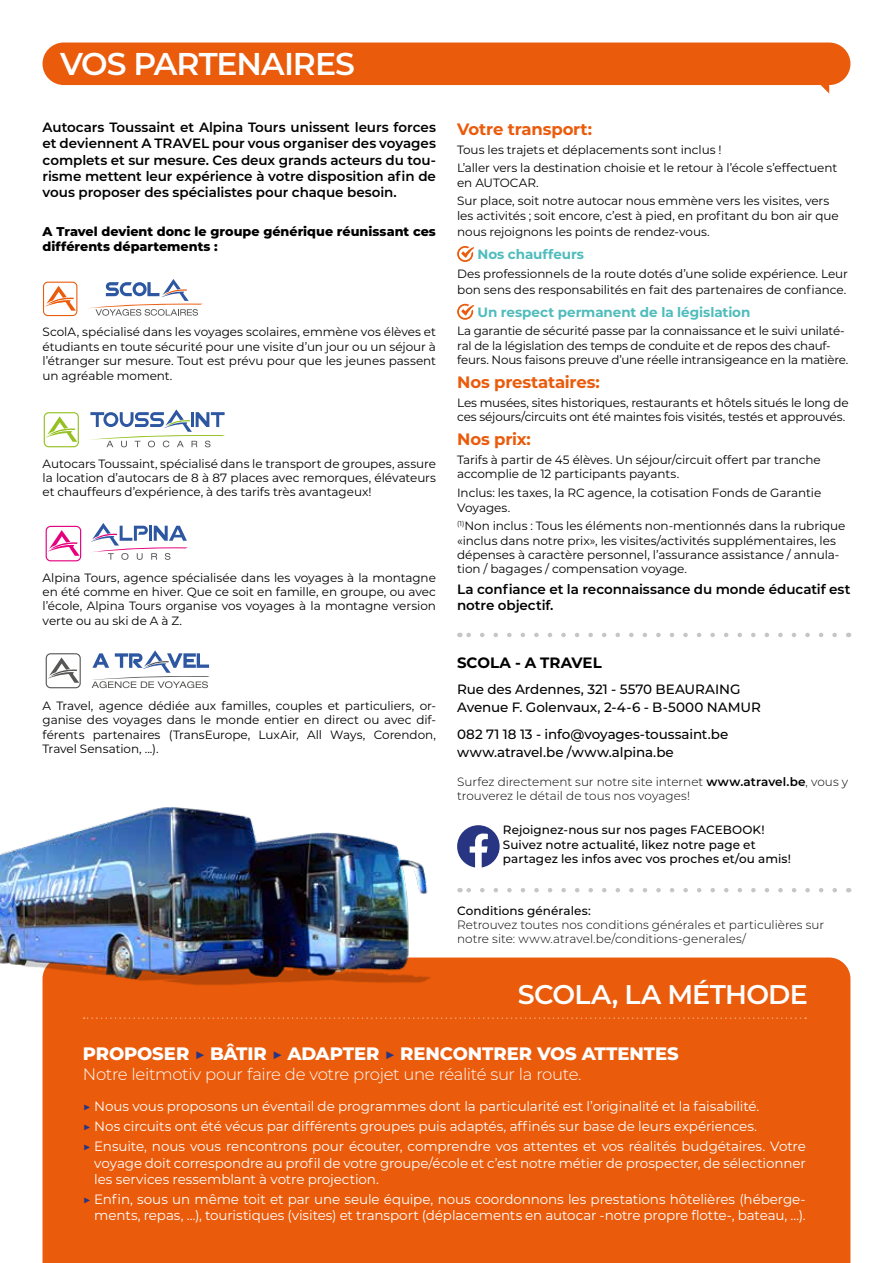
<style>
.page{position:relative;width:893px;height:1263px;background:#fff}
.page>*{position:absolute;margin:0;border:0;box-sizing:border-box;transform-origin:0 0}
.t1{font:600 31.5px "Montserrat";letter-spacing:-.03em;color:#fff}
.t2{font:600 27px "Montserrat";letter-spacing:-.03em;color:#fff}
.t3{font:800 18px "Montserrat";letter-spacing:-.005em;color:#fff}
.t4{font:300 16.5px "Montserrat";letter-spacing:-.025em;color:#fff}
.t5{font:700 16.5px "Montserrat";letter-spacing:-.015em;color:#ea5b0b}
.t6{font:700 15px "Montserrat";color:#000}
.t7{font:13.5px/20.4px "Montserrat";letter-spacing:-.01em;color:#fff}
.t8{font:600 13.5px/16.2px "Montserrat";letter-spacing:-.005em;color:#000}
.t9{font:500 13.5px/18px "Montserrat";letter-spacing:-.005em;color:#000}
.t10{font:700 13.5px "Montserrat";letter-spacing:-.005em;color:#50bcbc}
.t11{font:800 12.75px/15.3px "Montserrat";color:#000}
.t12{font:12px/14.4px "Montserrat";letter-spacing:-.005em;color:#000}
.t13{font:300 12px/14.4px "Montserrat";letter-spacing:.005em;color:#000}
.t14{font:500 12px/14.4px "Montserrat";letter-spacing:.005em;color:#000}
.s1{font-weight:600}
.s2{color:#283583}
</style>
<div class="page">
<div style="left:43px;top:957px;width:807px;height:306px;background:#ea5b0b"></div>
<div style="left:43px;top:43px;width:807px;height:42px;background:#ea5b0b;border-radius:21px"></div>
<svg style="left:821px;top:85px;width:8px;height:9px"></svg>
<img style="left:0;top:807px;width:436px;height:197px">
<svg style="left:457px;top:246px;width:17px;height:16px"></svg>
<svg style="left:457px;top:304px;width:17px;height:16px"></svg>
<svg style="left:466px;top:633px;width:369px;height:4px"></svg>
<div style="left:43px;top:282px;width:34px;height:34px;border:1px solid #ea5b0b;border-radius:4px"></div>
<svg style="left:45px;top:286px;width:31px;height:25px"></svg>
<svg style="left:87px;top:279px;width:116px;height:37px"></svg>
<div style="left:44px;top:412px;width:35px;height:35px;border:1px solid #95c122;border-radius:4px"></div>
<svg style="left:46px;top:416px;width:31px;height:26px"></svg>
<svg style="left:90px;top:409px;width:135px;height:38px"></svg>
<div style="left:46px;top:526px;width:35px;height:35px;border:1px solid #e6007d;border-radius:4px"></div>
<svg style="left:48px;top:530px;width:32px;height:26px"></svg>
<svg style="left:91px;top:523px;width:97px;height:37px"></svg>
<svg style="left:48px;top:657px;width:31px;height:26px"></svg>
<div style="left:46px;top:653px;width:35px;height:35px;border:1px solid #575756;border-radius:4px"></div>
<svg style="left:91px;top:650px;width:119px;height:38px"></svg>
<svg style="left:457px;top:825px;width:43px;height:42px"></svg>
<svg style="left:466px;top:888px;width:369px;height:4px"></svg>
<svg style="left:84px;top:1017px;width:722px;height:2px"></svg>
<h1 class="t1" style="left:60px;top:41px;width:297px">VOS PARTENAIRES</h1>
<p class="t8" style="left:43px;top:119px;width:395px;text-align:justify">Autocars Toussaint et Alpina Tours unissent leurs forces et deviennent A TRAVEL pour vous organiser des voyages complets et sur mesure. Ces deux grands acteurs du tou&shy;risme mettent leur expérience à votre disposition afin de vous proposer des spécialistes pour chaque besoin.</p>
<p class="t11" style="left:43px;top:223px;width:395px">A Travel devient donc le groupe générique réunissant ces différents départements :</p>
<p class="t12" style="left:43px;top:324px;width:395px;text-align:justify">ScolA, spécialisé dans les voyages scolaires, emmène vos élèves et étudiants en toute sécurité pour une visite d’un jour ou un séjour à l’étranger sur mesure. Tout est prévu pour que les jeunes passent un agréable moment.</p>
<p class="t12" style="left:43px;top:456px;width:395px;text-align:justify">Autocars Toussaint, spécialisé dans le transport de groupes, assure la location d’autocars de 8 à 87 places avec remorques, élévateurs et chauffeurs d’expérience, à des tarifs très avantageux!</p>
<p class="t12" style="left:43px;top:570px;width:395px;text-align:justify">Alpina Tours, agence spécialisée dans les voyages à la montagne en été comme en hiver. Que ce soit en famille, en groupe, ou avec l’école, Alpina Tours organise vos voyages à la montagne version verte ou au ski de A à Z.</p>
<p class="t12" style="left:43px;top:698px;width:395px;text-align:justify">A Travel, agence dédiée aux familles, couples et particuliers, or&shy;ganise des voyages dans le monde entier en direct ou avec dif&shy;férents partenaires (TransEurope, LuxAir, All Ways, Corendon, Travel Sensation, ...).</p>
<h3 class="t5" style="left:457px;top:117px;width:136px">Votre transport:</h3>
<p class="t12" style="left:457px;top:140px;width:382px;line-height:18.6px">Tous les trajets et déplacements sont inclus !<br>L’aller vers la destination choisie et le retour à l’école s’effectuent</p>
<p class="t12" style="left:457px;top:173px;width:374px;line-height:18.6px">en AUTOCAR.<br>Sur place, soit notre autocar nous emmène vers les visites, vers</p>
<p class="t12" style="left:457px;top:207px;width:383px;line-height:16.2px">les activités ; soit encore, c’est à pied, en profitant du bon air que nous rejoignons les points de rendez-vous.</p>
<p class="t10" style="left:477px;top:244px;width:108px">Nos chauffeurs</p>
<p class="t12" style="left:457px;top:265px;width:392px;line-height:16.2px">Des professionnels de la route dotés d’une solide expérience. Leur bon sens des responsabilités en fait des partenaires de confiance.</p>
<p class="t10" style="left:477px;top:302px;width:275px">Un respect permanent de la législation</p>
<p class="t12" style="left:457px;top:324px;width:393px">La garantie de sécurité passe par la connaissance et le suivi unilaté&shy;ral de la législation des temps de conduite et de repos des chauf&shy;feurs. Nous faisons preuve d’une réelle intransigeance en la matière.</p>
<h3 class="t5" style="left:457px;top:370px;width:144px">Nos prestataires:</h3>
<p class="t12" style="left:457px;top:395px;width:393px">Les musées, sites historiques, restaurants et hôtels situés le long de ces séjours/circuits ont été maintes fois visités, testés et approuvés.</p>
<h3 class="t5" style="left:457px;top:428px;width:75px">Nos prix:</h3>
<p class="t12" style="left:457px;top:452px;width:365px">Tarifs à partir de 45 élèves. Un séjour/circuit offert par tranche accomplie de 12 participants payants.</p>
<p class="t12" style="left:457px;top:485px;width:366px">Inclus: les taxes, la RC agence, la cotisation Fonds de Garantie<br>Voyages.</p>
<p class="t12" style="left:457px;top:518px;width:390px"><sup>(1)</sup>Non inclus : Tous les éléments non-mentionnés dans la rubrique «inclus dans notre prix», les visites/activités supplémentaires, les dépenses à caractère personnel, l’assurance assistance / annula&shy;tion / bagages / compensation voyage.</p>
<p class="t8" style="left:457px;top:580px;width:395px">La confiance et la reconnaissance du monde éducatif est notre objectif.</p>
<p class="t6" style="left:457px;top:652px;width:146px">SCOLA - A TRAVEL</p>
<p class="t9" style="left:457px;top:680px;width:305px">Rue des Ardennes, 321 - 5570 BEAURAING<br>Avenue F. Golenvaux, 2-4-6 - B-5000 NAMUR</p>
<p class="t9" style="left:457px;top:725px;width:273px">082 71 18 13 - info@voyages-toussaint.be www.atravel.be /www.alpina.be</p>
<p class="t13" style="left:457px;top:774px;width:393px">Surfez directement sur notre site internet <span class="s1">www.atravel.be</span>, vous y trouverez le détail de tous nos voyages!</p>
<p class="t14" style="left:503px;top:822px;width:290px">Rejoignez-nous sur nos pages FACEBOOK!<br>Suivez notre actualité, likez notre page et partagez les infos avec vos proches et/ou amis!</p>
<p class="t14" style="left:457px;top:903px;width:135px">Conditions générales:</p>
<p class="t13" style="left:457px;top:917px;width:369px">Retrouvez toutes nos conditions générales et particulières sur notre site: www.atravel.be/conditions-generales/</p>
<h2 class="t2" style="left:518px;top:975px;width:291px">SCOLA, LA MÉTHODE</h2>
<h3 class="t3" style="left:83px;top:1040px;width:597px">PROPOSER <span class="s2">▶</span> BÂTIR <span class="s2">▶</span> ADAPTER <span class="s2">▶</span> RENCONTRER VOS ATTENTES</h3>
<h3 class="t4" style="left:83px;top:1063px;width:500px">Notre leitmotiv pour faire de votre projet une réalité sur la route.</h3>
<p class="t7" style="left:83px;top:1095px;width:724px"><span class="s2">▶</span> Nous vous proposons un éventail de programmes dont la particularité est l’originalité et la faisabilité.<br><span class="s2">▶</span> Nos circuits ont été vécus par différents groupes puis adaptés, affinés sur base de leurs expériences.<br><span class="s2">▶</span> Ensuite, nous vous rencontrons pour écouter, comprendre vos attentes et vos réalités budgétaires. Votre</p>
<p class="t7" style="left:94px;top:1154px;width:713px;line-height:16.2px">voyage doit correspondre au profil de votre groupe/école et c’est notre métier de prospecter, de sélectionner les services ressemblant à votre projection.</p>
<p class="t7" style="left:83px;top:1191px;width:724px;line-height:16.2px;text-align:right"><span class="s2">▶</span> Enfin, sous un même toit et par une seule équipe, nous coordonnons les prestations hôtelières (héberge&shy;ments, repas, …), touristiques (visites) et transport (déplacements en autocar -notre propre flotte-, bateau, …).</p>
</div>
